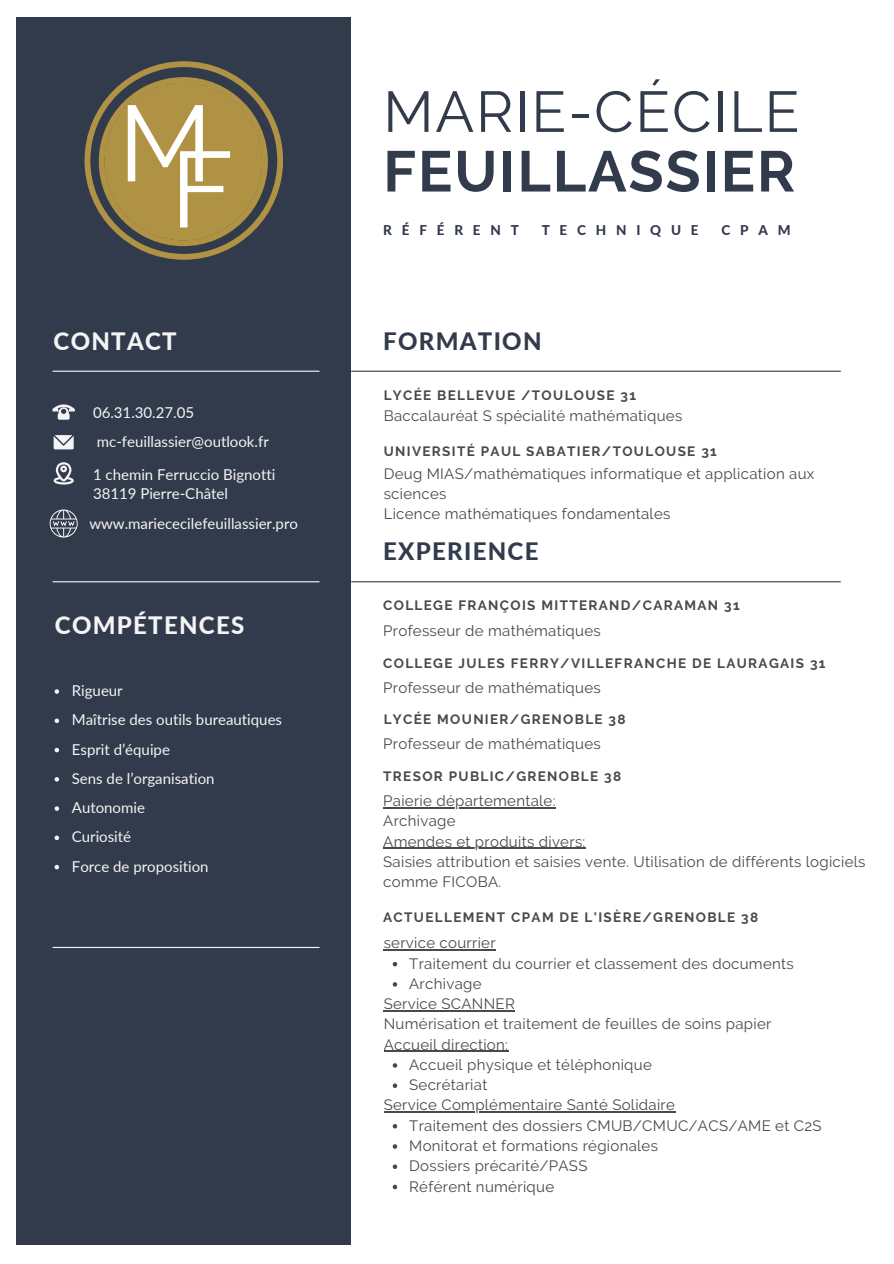
<style>
.page{position:relative;width:894px;height:1264px;background:#fff}
.page>*{position:absolute;margin:0;border:0;box-sizing:border-box;transform-origin:0 0}
.t1{font:107.4px "Raleway";color:#fff}
.t2{font:57.3px/59.7px "Raleway";letter-spacing:.03em;color:#323b4c}
.t3{font:800 24px "Lato";letter-spacing:.055em;color:#323b4c}
.t4{font:800 24px "Lato";letter-spacing:.055em;color:#f4f4f4}
.t5{font:15px/20.2px "Raleway";letter-spacing:.02em;color:#464a4e}
.t6{font:15px/19.2px "Lato";color:#f4f4f4}
.t7{font:700 13.5px "Raleway";letter-spacing:.1em;color:#464a4e}
.t8{font:800 13.5px "Lato";letter-spacing:.725em;color:#323b4c}
.s1{font-weight:700}
</style>
<div class="page">
<div style="left:17px;top:17px;width:334px;height:1228px;background:#323b4c"></div>
<svg style="left:54px;top:435px;width:20px;height:14px"></svg>
<svg style="left:52px;top:404px;width:23px;height:15px"></svg>
<svg style="left:54px;top:462px;width:20px;height:22px"></svg>
<hr style="left:351px;top:370px;width:489px;height:2px;background:#323b4c">
<svg style="left:84px;top:61px;width:198px;height:198px"></svg>
<hr style="left:351px;top:581px;width:489px;height:1px;background:#323b4c">
<hr style="left:53px;top:581px;width:266px;height:1px;background:#f4f4f4">
<hr style="left:53px;top:946px;width:266px;height:2px;background:#f4f4f4">
<hr style="left:53px;top:370px;width:266px;height:2px;background:#f4f4f4">
<svg style="left:50px;top:509px;width:28px;height:28px"></svg>
<svg style="left:55px;top:689px;width:4px;height:4px"></svg>
<svg style="left:55px;top:718px;width:4px;height:5px"></svg>
<svg style="left:55px;top:747px;width:4px;height:5px"></svg>
<svg style="left:55px;top:777px;width:4px;height:4px"></svg>
<svg style="left:55px;top:806px;width:4px;height:4px"></svg>
<svg style="left:55px;top:835px;width:4px;height:5px"></svg>
<svg style="left:55px;top:864px;width:4px;height:5px"></svg>
<hr style="left:383px;top:807px;width:172px;height:1px;background:#464a4e">
<hr style="left:383px;top:847px;width:202px;height:2px;background:#464a4e">
<hr style="left:383px;top:949px;width:113px;height:1px;background:#464a4e">
<svg style="left:392px;top:962px;width:5px;height:4px"></svg>
<svg style="left:392px;top:982px;width:5px;height:4px"></svg>
<hr style="left:383px;top:1010px;width:132px;height:1px;background:#464a4e">
<hr style="left:383px;top:1050px;width:125px;height:1px;background:#464a4e">
<svg style="left:392px;top:1063px;width:5px;height:4px"></svg>
<svg style="left:392px;top:1083px;width:5px;height:4px"></svg>
<hr style="left:383px;top:1111px;width:292px;height:1px;background:#464a4e">
<svg style="left:392px;top:1124px;width:5px;height:4px"></svg>
<svg style="left:392px;top:1144px;width:5px;height:4px"></svg>
<svg style="left:392px;top:1164px;width:5px;height:4px"></svg>
<svg style="left:392px;top:1184px;width:5px;height:5px"></svg>
<p class="t1" style="left:118px;top:80px;width:96px">M</p>
<p class="t1" style="left:170px;top:126px;width:65px">F</p>
<p class="t4" style="left:54px;top:326px;width:125px">CONTACT</p>
<h3 class="t6" style="left:93px;top:403px;width:103px">06.31.30.27.05</h3>
<h3 class="t6" style="left:97px;top:432px;width:173px">mc-feuillassier@outlook.fr</h3>
<h3 class="t6" style="left:93px;top:464px;width:184px">1 chemin Ferruccio Bignotti<br>38119 Pierre-Châtel</h3>
<p class="t6" style="left:89px;top:513px;width:210px">www.mariececilefeuillassier.pro</p>
<h3 class="t4" style="left:55px;top:610px;width:191px">COMPÉTENCES</h3>
<p class="t6" style="left:72px;top:680px;width:52px">Rigueur</p>
<p class="t6" style="left:72px;top:710px;width:212px">Maîtrise des outils bureautiques</p>
<h2 class="t6" style="left:72px;top:739px;width:100px">Esprit d’équipe</h2>
<p class="t6" style="left:72px;top:768px;width:144px">Sens de l’organisation</p>
<p class="t6" style="left:72px;top:797px;width:75px">Autonomie</p>
<p class="t6" style="left:72px;top:827px;width:61px">Curiosité</p>
<p class="t6" style="left:72px;top:856px;width:138px">Force de proposition</p>
<p class="t2" style="left:383px;top:82px;width:417px">MARIE-CÉCILE<br><span class="s1">FEUILLASSIER</span></p>
<p class="t8" style="left:383px;top:222px;width:137px">RÉFÉRENT</p>
<p class="t8" style="left:541px;top:222px;width:158px">TECHNIQUE</p>
<p class="t8" style="left:721px;top:222px;width:71px">CPAM</p>
<h2 class="t3" style="left:383px;top:326px;width:160px">FORMATION</h2>
<p class="t7" style="left:383px;top:387px;width:254px">LYCÉE BELLEVUE /TOULOUSE 31</p>
<p class="t5" style="left:383px;top:406px;width:300px">Baccalauréat S spécialité mathématiques</p>
<h3 class="t7" style="left:383px;top:443px;width:334px">UNIVERSITÉ PAUL SABATIER/TOULOUSE 31</h3>
<p class="t5" style="left:383px;top:463px;width:432px">Deug MIAS/mathématiques informatique et application aux sciences<br>Licence mathématiques fondamentales</p>
<p class="t3" style="left:383px;top:536px;width:157px">EXPERIENCE</p>
<p class="t7" style="left:383px;top:597px;width:358px">COLLEGE FRANÇOIS MITTERAND/CARAMAN 31</p>
<p class="t5" style="left:383px;top:621px;width:219px">Professeur de mathématiques</p>
<p class="t7" style="left:383px;top:655px;width:443px">COLLEGE JULES FERRY/VILLEFRANCHE DE LAURAGAIS 31</p>
<h1 class="t5" style="left:383px;top:677px;width:219px">Professeur de mathématiques</h1>
<h3 class="t7" style="left:383px;top:711px;width:243px">LYCÉE MOUNIER/GRENOBLE 38</h3>
<h2 class="t5" style="left:383px;top:733px;width:219px">Professeur de mathématiques</h2>
<p class="t7" style="left:383px;top:768px;width:239px">TRESOR PUBLIC/GRENOBLE 38</p>
<h3 class="t5" style="left:383px;top:790px;width:174px">Paierie départementale:<br>Archivage</h3>
<p class="t5" style="left:383px;top:831px;width:483px">Amendes et produits divers:<br>Saisies attribution et saisies vente. Utilisation de différents logiciels comme FICOBA.</p>
<p class="t7" style="left:383px;top:909px;width:376px">ACTUELLEMENT CPAM DE L'ISÈRE/GRENOBLE 38</p>
<h2 class="t5" style="left:383px;top:933px;width:113px">service courrier</h2>
<p class="t5" style="left:409px;top:953px;width:386px">Traitement du courrier et classement des documents</p>
<h3 class="t5" style="left:409px;top:973px;width:74px">Archivage</h3>
<p class="t5" style="left:383px;top:993px;width:389px">Service SCANNER<br>Numérisation et traitement de feuilles de soins papier<br>Accueil direction:</p>
<h3 class="t5" style="left:409px;top:1054px;width:244px">Accueil physique et téléphonique</h3>
<p class="t5" style="left:409px;top:1074px;width:80px">Secrétariat</p>
<h3 class="t5" style="left:383px;top:1095px;width:293px">Service Complémentaire Santé Solidaire</h3>
<p class="t5" style="left:409px;top:1115px;width:414px">Traitement des dossiers CMUB/CMUC/ACS/AME et C2S</p>
<h3 class="t5" style="left:409px;top:1135px;width:250px">Monitorat et formations régionales</h3>
<p class="t5" style="left:409px;top:1155px;width:180px">Dossiers précarité/PASS</p>
<h3 class="t5" style="left:409px;top:1176px;width:146px">Référent numérique</h3>
</div>
